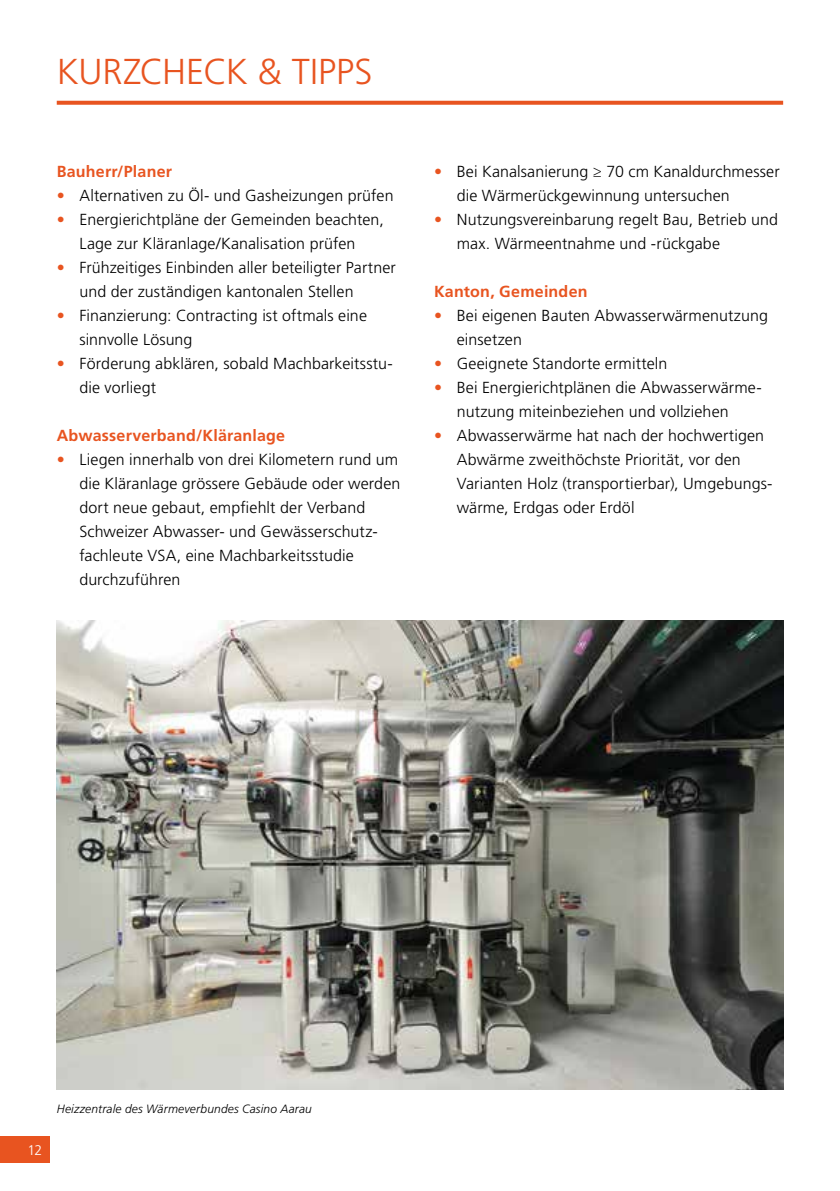
<style>
.page{position:relative;width:840px;height:1191px;background:#fff}
.page>*{position:absolute;margin:0;border:0;box-sizing:border-box;transform-origin:0 0}
.t1{font:300 36px "Frutiger LT Std";color:#e85420}
.t2{font:300 16px/24px "Frutiger LT Std";letter-spacing:.005em;color:#000}
.t3{font:700 16px "Frutiger LT Std";letter-spacing:.015em;color:#e85420}
.t4{font:300 14px "Frutiger LT Std";color:#fff}
.t5{font:italic 300 12px "Frutiger LT Std";letter-spacing:.015em;color:#000}
.s1{color:#e85420}
</style>
<div class="page">
<div style="left:0;top:1136px;width:49px;height:26px;background:#e85420"></div>
<svg style="left:57px;top:101px;width:725px;height:4px;background:#e95f2e"></svg>
<img style="left:57px;top:620px;width:725px;height:469px">
<h1 class="t1" style="left:57px;top:51px;width:317px">Kurzcheck &amp; Tipps</h1>
<p class="t3" style="left:57px;top:162px;width:117px">Bauherr/Planer</p>
<p class="t2" style="left:57px;top:183px;width:338px"><span class="s1">•</span> Alternativen zu Öl- und Gasheizungen prüfen</p>
<p class="t2" style="left:57px;top:207px;width:328px;text-align:center"><span class="s1">•</span> Energierichtpläne der Gemeinden beachten,<br>Lage zur Kläranlage/Kanalisation prüfen</p>
<p class="t2" style="left:79px;top:255px;width:318px;text-indent:-23px"><span class="s1">•</span> Frühzeitiges Einbinden aller beteiligter Partner und der zuständigen kantonalen Stellen</p>
<p class="t2" style="left:79px;top:303px;width:289px;text-indent:-23px"><span class="s1">•</span> Finanzierung: Contracting ist oftmals eine sinnvolle Lösung</p>
<p class="t2" style="left:79px;top:351px;width:315px;text-indent:-23px"><span class="s1">•</span> Förderung abklären, sobald Machbarkeitsstu&shy;die vorliegt</p>
<p class="t3" style="left:57px;top:426px;width:230px">Abwasserverband/Kläranlage</p>
<p class="t2" style="left:79px;top:447px;width:322px;text-indent:-23px"><span class="s1">•</span> Liegen innerhalb von drei Kilometern rund um die Kläranlage grössere Gebäude oder werden dort neue gebaut, empfiehlt der Verband Schweizer Abwasser- und G ewässerschutz&shy;fachleute VSA, eine Machbarkeitsstudie durchzuführen</p>
<p class="t2" style="left:456px;top:159px;width:324px;text-indent:-23px"><span class="s1">•</span> Bei Kanalsanierung ≥ 70 cm Kanaldurchmesser die Wärmerückgewinnung untersuchen</p>
<p class="t2" style="left:456px;top:207px;width:322px;text-indent:-23px"><span class="s1">•</span> N utzungsvereinbarung regelt Bau, Betrieb und max. Wärmeentnahme und -rückgabe</p>
<p class="t3" style="left:434px;top:282px;width:155px">Kanton, Gemeinden</p>
<p class="t2" style="left:456px;top:303px;width:312px;text-indent:-23px"><span class="s1">•</span> Bei eigenen Bauten Abwasserwärmenutzung einsetzen</p>
<p class="t2" style="left:434px;top:351px;width:235px"><span class="s1">•</span> Geeignete Standorte ermitteln</p>
<p class="t2" style="left:456px;top:375px;width:306px;text-indent:-23px"><span class="s1">•</span> Bei Energierichtplänen die Abwasserwärme&shy;nutzung miteinbeziehen und vollziehen</p>
<p class="t2" style="left:456px;top:423px;width:317px;text-indent:-23px"><span class="s1">•</span> Abwasserwärme hat nach der hochwertigen Abwärme zweithöchste Priorität, vor den Varianten H olz (transportierbar), U mgebungs&shy;wärme, Erdgas oder Erdöl</p>
<p class="t4" style="left:27px;top:1142px;width:16px">12</p>
<p class="t5" style="left:57px;top:1102px;width:256px">Heizzentrale des Wärmeverbundes Casino Aarau</p>
</div>
